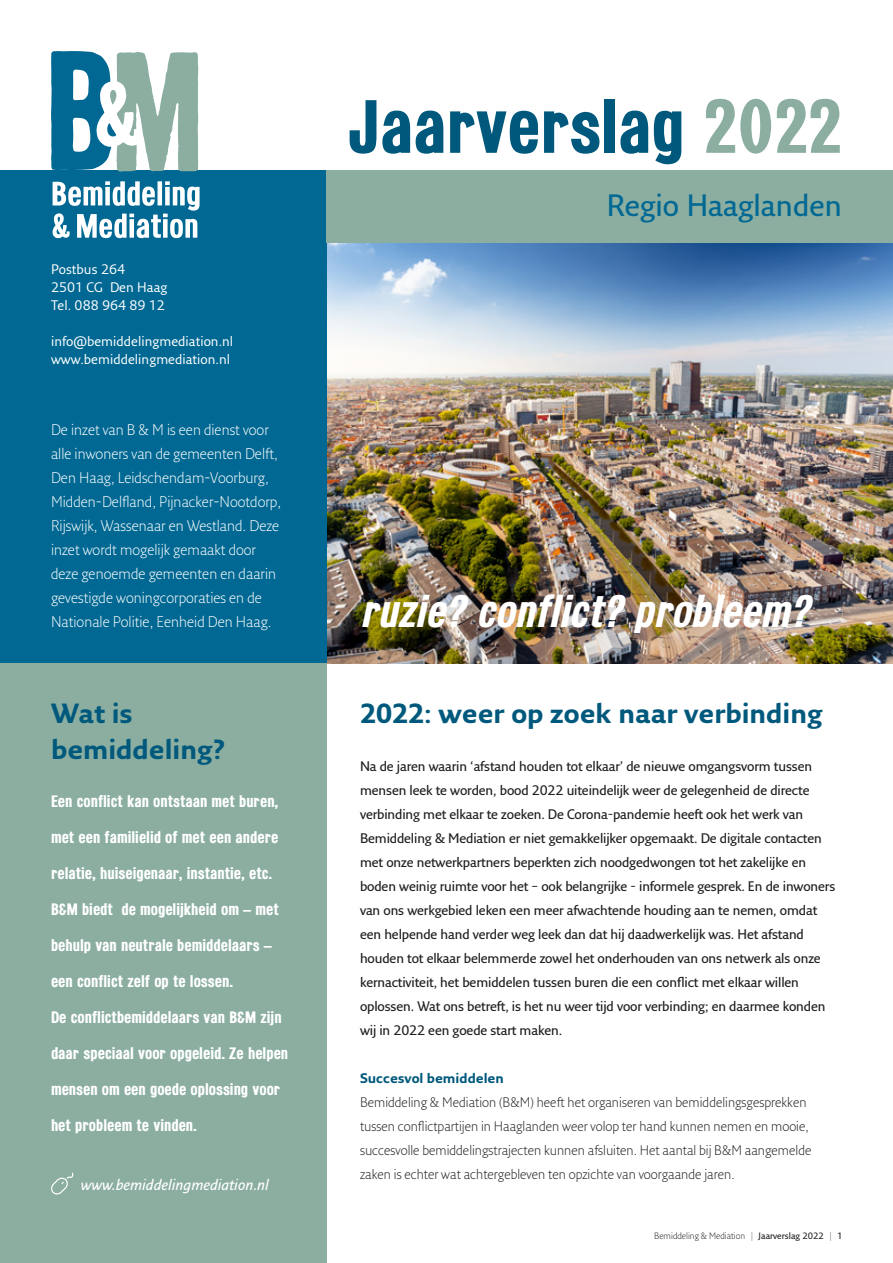
<style>
.page{position:relative;width:893px;height:1263px;background:#fff}
.page>*{position:absolute;margin:0;border:0;box-sizing:border-box;transform-origin:0 0}
.t1{font:700 75px "Meriden";color:#00597c}
.t2{font:italic 700 45px "Meriden";color:#fff}
.t3{font:600 30px "Fresco Sans Std";color:#006893}
.t4{font:700 27px/36px "Fresco Sans Std";color:#00597c}
.t5{font:700 16.5px/36px "Meriden";color:#fff;text-align:justify}
.t6{font:300 15px/24px "Fresco Sans Std";color:#fff}
.t7{font:italic 600 15px "Fresco Sans Std";color:#fff}
.t8{font:600 13.5px/24px "Fresco Sans Std";letter-spacing:-.01em;color:#231f20}
.t9{font:300 13.5px/24px "Fresco Sans Std";color:#231f20}
.t10{font:13.5px "Fresco Sans Std";color:#fff}
.t11{font:700 13.5px "Fresco Sans Std";color:#00597c}
.t12{font:300 9px "Fresco Sans Std";color:#231f20}
.s1{color:#8baea1}
.s2{font-weight:600}
</style>
<div class="page">
<img style="left:326px;top:243px;width:567px;height:420px">
<div style="left:0;top:170px;width:326px;height:493px;background:#006893"></div>
<div style="left:0;top:663px;width:326px;height:600px;background:#8baea1"></div>
<div style="left:326px;top:170px;width:567px;height:73px;background:#8baea1"></div>
<svg style="left:51px;top:51px;width:147px;height:121px"></svg>
<svg style="left:53px;top:181px;width:147px;height:57px"></svg>
<svg style="left:51px;top:1173px;width:22px;height:21px"></svg>
<p class="t10" style="left:51px;top:261px;width:76px">Postbus 264</p>
<p class="t10" style="left:51px;top:279px;width:118px">2501 CG Den Haag</p>
<p class="t10" style="left:51px;top:297px;width:115px">Tel. 088 964 89 12</p>
<p class="t10" style="left:51px;top:333px;width:184px">info@bemiddelingmediation.nl</p>
<p class="t10" style="left:51px;top:351px;width:181px">www.bemiddelingmediation.nl</p>
<p class="t6" style="left:51px;top:417px;width:232px">De inzet van B &amp; M is een dienst voor alle inwoners van de gemeenten Delft, Den Haag, Leidschendam-Voorburg, Midden-Delfland, Pijnacker-Nootdorp, Rijswijk, Wassenaar en Westland. Deze inzet wordt mogelijk gemaakt door deze genoemde gemeenten en daarin gevestigde woningcorporaties en de Nationale Politie, Eenheid Den Haag.</p>
<p class="t4" style="left:51px;top:695px;width:176px">Wat is bemiddeling?</p>
<p class="t5" style="left:51px;top:783px;width:229px">Een conflict kan ontstaan met buren, met een familielid of met een andere relatie, huiseigenaar, instantie, etc.</p>
<p class="t5" style="left:51px;top:891px;width:239px;text-align:left">B&amp;M biedt de mogelijkheid om – met behulp van neutrale bemiddelaars – een conflict zelf op te lossen.<br>De conflictbemiddelaars van B&amp;M zijn daar speciaal voor opgeleid. Ze helpen mensen om een goede oplossing voor het probleem te vinden.</p>
<p class="t7" style="left:81px;top:1175px;width:190px">www.bemiddelingmediation.nl</p>
<p class="t1" style="left:347px;top:83px;width:496px">Jaarverslag <span class="s1">2022</span></p>
<p class="t3" style="left:607px;top:187px;width:236px">Regio Haaglanden</p>
<p class="t2" style="left:360px;top:585px;width:451px">ruzie? conflict? probleem?</p>
<p class="t4" style="left:360px;top:695px;width:464px">2022: weer op zoek naar verbinding</p>
<p class="t8" style="left:360px;top:754px;width:477px">Na de jaren waarin ‘afstand houden tot elkaar’ de nieuwe omgangsvorm tussen mensen leek te worden, bood 2022 uiteindelijk weer de gelegenheid de directe verbinding met elkaar te zoeken. De Corona-pandemie heeft ook het werk van Bemiddeling &amp; Mediation er niet gemakkelijker opgemaakt. De digitale contacten met onze netwerkpartners beperkten zich noodgedwongen tot het zakelijke en boden weinig ruimte voor het – ook belangrijke - informele gesprek. En de inwoners van ons werkgebied leken een meer afwachtende houding aan te nemen, omdat een helpende hand verder weg leek dan dat hij daadwerkelijk was. Het afstand houden tot elkaar belemmerde zowel het onderhouden van ons netwerk als onze kernactiviteit, het bemiddelen tussen buren die een conflict met elkaar willen oplossen. Wat ons betreft, is het nu weer tijd voor verbinding; en daarmee konden wij in 2022 een goede start maken.</p>
<p class="t11" style="left:360px;top:1070px;width:145px">Succesvol bemiddelen</p>
<p class="t9" style="left:360px;top:1090px;width:453px">Bemiddeling &amp; Mediation (B&amp;M) heeft het organiseren van bemiddelingsgesprekken tussen conflictpartijen in Haaglanden weer volop ter hand kunnen nemen en mooie, succesvolle bemiddelingstrajecten kunnen afsluiten. Het aantal bij B&amp;M aangemelde zaken is echter wat achtergebleven ten opzichte van voorgaande jaren.</p>
<p class="t12" style="left:654px;top:1230px;width:190px">Bemiddeling &amp; Mediation | <span class="s2">Jaarverslag 2022</span> | <span class="s2">1</span></p>
</div>
